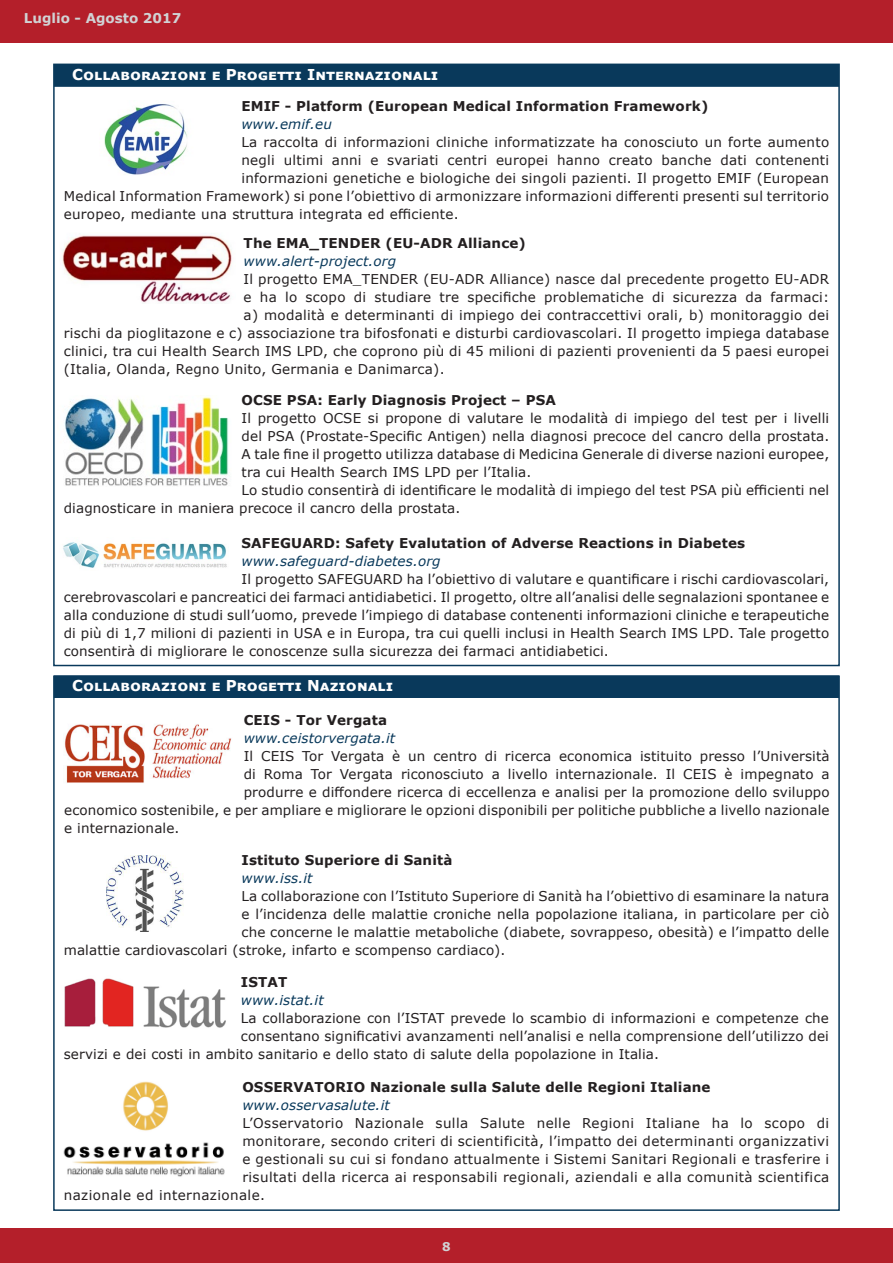
<style>
.page{position:relative;width:893px;height:1263px;background:#fff}
.page>*{position:absolute;margin:0;border:0;box-sizing:border-box;transform-origin:0 0}
.TXT_PARAGRAFO{font:700 15px "Verdana";color:#fff}
.ok{font:13.5px/18px "Verdana";letter-spacing:.01em;color:#231f20;text-align:justify}
.TXT_PARAGRAFO-2{font:13.5px "Verdana";letter-spacing:.02em;color:#231f20}
.Paragraph_Style_1{font:13.5px "Verdana";letter-spacing:.01em;color:#231f20}
.ok-2{font:13.5px "Verdana";letter-spacing:.03em;color:#231f20}
.ok-3{font:700 13.5px "Verdana";letter-spacing:.01em;color:#231f20}
.ok-4{font:italic 13.5px "Verdana";letter-spacing:.01em;color:#09395b}
.Paragraph_Style_1-2{font:700 13.5px "Verdana";letter-spacing:.01em;color:#231f20}
.TXT_PARAGRAFO-3{font:700 13.5px "Verdana";letter-spacing:.01em;color:#231f20}
.TXT_PARAGRAFO-4{font:italic 13.5px "Verdana";letter-spacing:.01em;color:#09395b}
.t1{font:700 13.5px "Verdana";color:#d1d2d4}
.COLONNA_DESTRA{font:700 12px "Verdana";color:#d1d2d4}
</style>
<div class="page">
<div style="left:0;top:1228px;width:893px;height:35px;background:#b41f2a"></div>
<div style="left:0;top:0;width:893px;height:43px;background:#b41f2a"></div>
<img style="left:62px;top:233px;width:170px;height:70px">
<img style="left:64px;top:397px;width:165px;height:89px">
<div style="left:54px;top:64px;width:785px;height:23px;background:#09395b"></div>
<div style="left:54px;top:675px;width:785px;height:23px;background:#09395b"></div>
<img style="left:63px;top:542px;width:164px;height:26px">
<img style="left:64px;top:978px;width:162px;height:50px">
<img style="left:107px;top:856px;width:77px;height:75px">
<img style="left:63px;top:1081px;width:162px;height:96px">
<img style="left:104px;top:104px;width:83px;height:71px">
<img style="left:64px;top:724px;width:168px;height:59px">
<p class="t1" style="left:24px;top:9px;width:159px">Luglio - Agosto 2017</p>
<p class="TXT_PARAGRAFO" style="left:72px;top:64px;width:368px">Collaborazioni e Progetti Internazionali</p>
<p class="ok-3" style="left:241px;top:96px;width:468px">EMIF - Platform (European Medical Information Framework)</p>
<p class="ok-4" style="left:241px;top:115px;width:92px">www.emif.eu</p>
<p class="ok" style="left:241px;top:133px;width:589px">La raccolta di informazioni cliniche informatizzate ha conosciuto un forte aumento</p>
<p class="ok" style="left:241px;top:151px;width:589px">negli ultimi anni e svariati centri europei hanno creato banche dati contenenti</p>
<p class="ok" style="left:241px;top:169px;width:589px">informazioni genetiche e biologiche dei singoli pazienti. Il progetto EMIF (European</p>
<p class="ok" style="left:64px;top:187px;width:767px">Medical Information Framework) si pone l’obiettivo di armonizzare informazioni differenti presenti sul territorio</p>
<p class="ok" style="left:64px;top:205px;width:396px">europeo, mediante una struttura integrata ed efficiente.</p>
<p class="TXT_PARAGRAFO-3" style="left:244px;top:234px;width:284px">The EMA_TENDER (EU-ADR Alliance)</p>
<p class="TXT_PARAGRAFO-4" style="left:244px;top:252px;width:154px">www.alert-project.org</p>
<p class="TXT_PARAGRAFO-2" style="left:244px;top:270px;width:587px">Il progetto EMA_TENDER (EU-ADR Alliance) nasce dal precedente progetto EU-ADR</p>
<p class="TXT_PARAGRAFO-2" style="left:244px;top:288px;width:587px">e ha lo scopo di studiare tre specifiche problematiche di sicurezza da farmaci:</p>
<p class="TXT_PARAGRAFO-2" style="left:244px;top:306px;width:587px">a) modalità e determinanti di impiego dei contraccettivi orali, b) monitoraggio dei</p>
<p class="TXT_PARAGRAFO-2" style="left:64px;top:324px;width:767px">rischi da pioglitazone e c) associazione tra bifosfonati e disturbi cardiovascolari. Il progetto impiega database</p>
<p class="TXT_PARAGRAFO-2" style="left:64px;top:342px;width:767px">clinici, tra cui Health Search IMS LPD, che coprono più di 45 milioni di pazienti provenienti da 5 paesi europei</p>
<p class="TXT_PARAGRAFO-2" style="left:64px;top:360px;width:382px">(Italia, Olanda, Regno Unito, Germania e Danimarca).</p>
<p class="Paragraph_Style_1-2" style="left:242px;top:391px;width:316px">OCSE PSA: Early Diagnosis Project – PSA</p>
<p class="Paragraph_Style_1" style="left:242px;top:409px;width:589px">Il progetto OCSE si propone di valutare le modalità di impiego del test per i livelli</p>
<p class="Paragraph_Style_1" style="left:242px;top:427px;width:589px">del PSA (Prostate-Specific Antigen) nella diagnosi precoce del cancro della prostata.</p>
<p class="Paragraph_Style_1" style="left:242px;top:445px;width:589px">A tale fine il progetto utilizza database di Medicina Generale di diverse nazioni europee,</p>
<p class="Paragraph_Style_1" style="left:242px;top:463px;width:291px">tra cui Health Search IMS LPD per l’Italia.</p>
<p class="Paragraph_Style_1" style="left:242px;top:481px;width:589px">Lo studio consentirà di identificare le modalità di impiego del test PSA più efficienti nel</p>
<p class="Paragraph_Style_1" style="left:64px;top:499px;width:398px">diagnosticare in maniera precoce il cancro della prostata.</p>
<p class="ok-3" style="left:242px;top:533px;width:505px">SAFEGUARD: Safety Evalutation of Adverse Reactions in Diabetes</p>
<p class="ok-4" style="left:242px;top:552px;width:201px">www.safeguard-diabetes.org</p>
<p class="ok" style="left:64px;top:570px;width:767px;text-indent:178px">Il progetto SAFEGUARD ha l’obiettivo di valutare e quantificare i rischi cardiovascolari, cerebrovascolari e pancreatici dei farmaci antidiabetici. Il progetto, oltre all’analisi delle segnalazioni spontanee e alla conduzione di studi sull’uomo, prevede l’impiego di database contenenti informazioni cliniche e terapeutiche di più di 1,7 milioni di pazienti in USA e in Europa, tra cui quelli inclusi in Health Search IMS LPD. Tale progetto consentirà di migliorare le conoscenze sulla sicurezza dei farmaci antidiabetici.</p>
<p class="TXT_PARAGRAFO" style="left:72px;top:675px;width:323px">Collaborazioni e Progetti Nazionali</p>
<p class="ok-3" style="left:244px;top:711px;width:145px">CEIS - Tor Vergata</p>
<p class="ok-4" style="left:244px;top:729px;width:153px">www.ceistorvergata.it</p>
<p class="ok" style="left:244px;top:747px;width:587px">Il CEIS Tor Vergata è un centro di ricerca economica istituito presso l’Università</p>
<p class="ok" style="left:244px;top:765px;width:587px">di Roma Tor Vergata riconosciuto a livello internazionale. Il CEIS è impegnato a</p>
<p class="ok" style="left:244px;top:783px;width:587px">produrre e diffondere ricerca di eccellenza e analisi per la promozione dello sviluppo</p>
<p class="ok" style="left:64px;top:801px;width:767px">economico sostenibile, e per ampliare e migliorare le opzioni disponibili per politiche pubbliche a livello nazionale</p>
<p class="ok" style="left:64px;top:819px;width:117px">e internazionale.</p>
<p class="ok-3" style="left:242px;top:850px;width:212px">Istituto Superiore di Sanità</p>
<p class="ok-4" style="left:242px;top:868px;width:72px">www.iss.it</p>
<p class="ok" style="left:242px;top:887px;width:589px">La collaborazione con l’Istituto Superiore di Sanità ha l’obiettivo di esaminare la natura</p>
<p class="ok" style="left:242px;top:905px;width:589px">e l’incidenza delle malattie croniche nella popolazione italiana, in particolare per ciò</p>
<p class="ok" style="left:242px;top:923px;width:589px">che concerne le malattie metaboliche (diabete, sovrappeso, obesità) e l’impatto delle</p>
<p class="ok" style="left:64px;top:941px;width:443px">malattie cardiovascolari (stroke, infarto e scompenso cardiaco).</p>
<p class="ok-3" style="left:241px;top:973px;width:48px">ISTAT</p>
<p class="ok-4" style="left:241px;top:991px;width:84px">www.istat.it</p>
<p class="ok" style="left:241px;top:1009px;width:590px">La collaborazione con l’ISTAT prevede lo scambio di informazioni e competenze che</p>
<p class="ok" style="left:241px;top:1027px;width:590px">consentano significativi avanzamenti nell’analisi e nella comprensione dell’utilizzo dei</p>
<p class="ok" style="left:64px;top:1045px;width:597px">servizi e dei costi in ambito sanitario e dello stato di salute della popolazione in Italia.</p>
<p class="ok-3" style="left:242px;top:1077px;width:470px">OSSERVATORIO Nazionale sulla Salute delle Regioni Italiane</p>
<p class="ok-4" style="left:242px;top:1095px;width:149px">www.osservasalute.it</p>
<p class="ok-2" style="left:242px;top:1113px;width:588px">L’Osservatorio Nazionale sulla Salute nelle Regioni Italiane ha lo scopo di</p>
<p class="ok-2" style="left:242px;top:1131px;width:588px">monitorare, secondo criteri di scientificità, l’impatto dei determinanti organizzativi</p>
<p class="ok-2" style="left:242px;top:1149px;width:588px">e gestionali su cui si fondano attualmente i Sistemi Sanitari Regionali e trasferire i</p>
<p class="ok-2" style="left:242px;top:1167px;width:588px">risultati della ricerca ai responsabili regionali, aziendali e alla comunità scientifica</p>
<p class="ok-2" style="left:64px;top:1185px;width:203px">nazionale ed internazionale.</p>
<p class="COLONNA_DESTRA" style="left:442px;top:1238px;width:10px">8</p>
</div>
